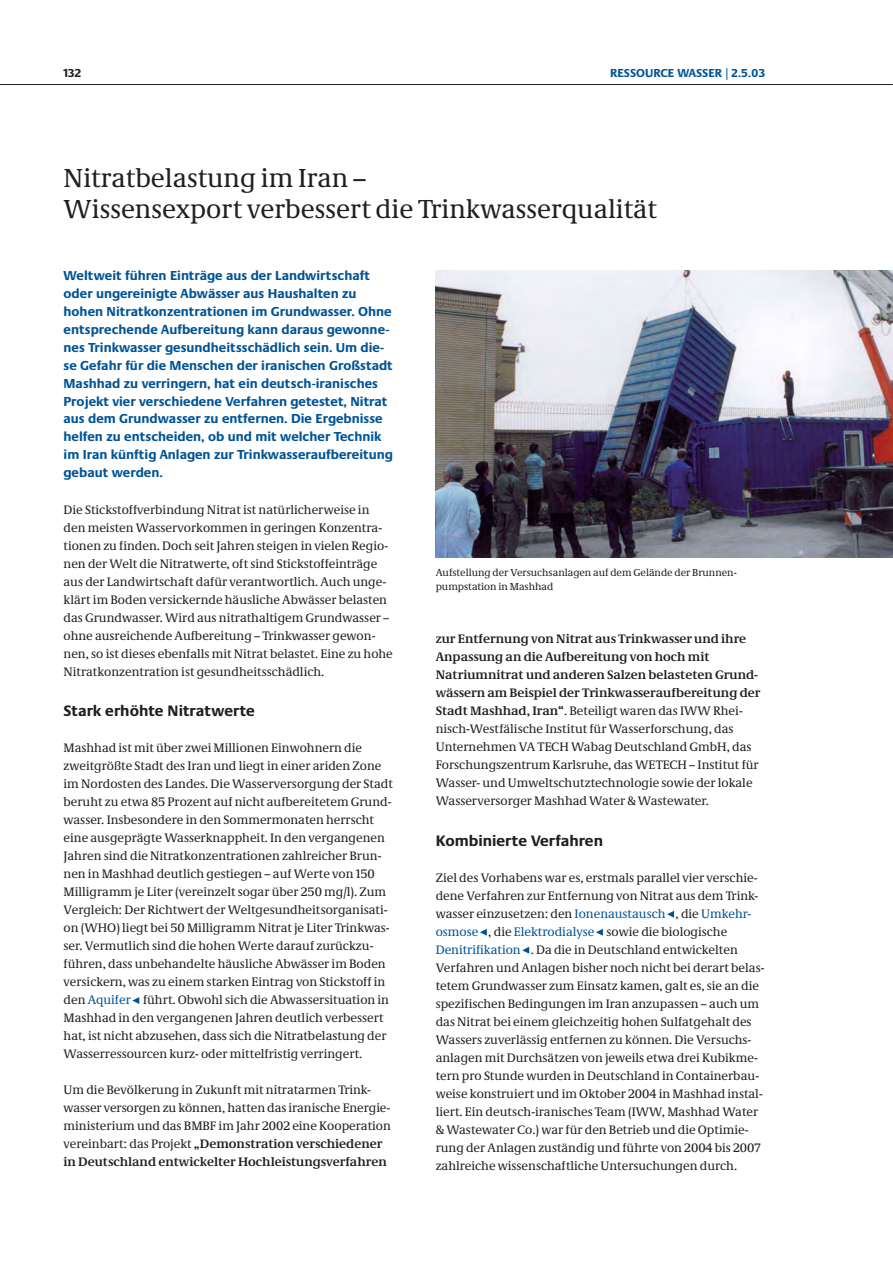
<style>
.page{position:relative;width:893px;height:1263px;background:#fff}
.page>*{position:absolute;margin:0;border:0;box-sizing:border-box;transform-origin:0 0}
.t1{font:27px/31.5px "Neue Demos";color:#231f20}
.t2{font:700 15.75px "Neue Praxis";color:#231f20}
.t3{font:700 13.5px/18px "Neue Praxis";color:#005496}
.t4{font:12.75px/18px "Neue Demos";color:#231f20}
.t5{font:700 12px "Neue Praxis";letter-spacing:.005em;color:#005496}
.t6{font:700 12px "Neue Praxis";color:#231f20}
.t7{font:10.5px/13.5px "Neue Demos";color:#231f20}
.s1{color:#005496}
.s2{font-weight:700}
</style>
<div class="page">
<svg style="left:132px;top:997px;width:7px;height:7px"></svg>
<svg style="left:480px;top:929px;width:7px;height:7px"></svg>
<svg style="left:667px;top:911px;width:7px;height:7px"></svg>
<svg style="left:596px;top:929px;width:7px;height:7px"></svg>
<svg style="left:522px;top:947px;width:7px;height:7px"></svg>
<hr style="left:0;top:84px;width:892px;height:1px;background:#231f20">
<img style="left:436px;top:270px;width:456px;height:288px">
<p class="t6" style="left:64px;top:68px;width:19px">132</p>
<p class="t5" style="left:610px;top:68px;width:157px">RESSOURCE WASSER | 2.5.03</p>
<h1 class="t1" style="left:64px;top:165px;width:595px">Nitratbelastung im Iran –<br>Wissensexport verbessert die Trinkwasserqualität</h1>
<p class="t3" style="left:64px;top:267px;width:331px">Weltweit führen Einträge aus der Landwirtschaft oder ungereinigte Abwässer aus Haushalten zu hohen Nitratkonzentrationen im Grundwasser. Ohne entsprechende Aufbereitung kann daraus gewonne&shy;nes Trinkwasser gesundheitsschädlich sein. Um die&shy;se Gefahr für die Menschen der iranischen Großstadt Mashhad zu verringern, hat ein deutsch-iranisches Projekt vier verschiedene Verfahren getestet, Nitrat aus dem Grundwasser zu entfernen. Die Ergebnisse helfen zu entscheiden, ob und mit welcher Technik im Iran künftig Anlagen zur Trinkwasseraufbereitung gebaut werden.</p>
<p class="t4" style="left:64px;top:501px;width:331px">Die Stickstoffverbindung Nitrat ist natürlicherweise in den meisten Wasservorkommen in geringen Konzentra&shy;tionen zu finden. Doch seit Jahren steigen in vielen Regio&shy;nen der Welt die Nitratwerte, oft sind Stickstoffeinträge aus der Landwirtschaft dafür verantwortlich. Auch unge&shy;klärt im Boden versickernde häusliche Abwässer belasten das Grundwasser. Wird aus nitrathaltigem Grundwasser – ohne ausreichende Aufbereitung – Trinkwasser gewon&shy;nen, so ist dieses ebenfalls mit Nitrat belastet. Eine zu hohe Nitratkonzentration ist gesundheitsschädlich.</p>
<p class="t2" style="left:64px;top:705px;width:193px">Stark erhöhte Nitratwerte</p>
<p class="t4" style="left:64px;top:740px;width:331px">Mashhad ist mit über zwei Millionen Einwohnern die zweitgrößte Stadt des Iran und liegt in einer ariden Zone im Nordosten des Landes. Die Wasserversorgung der Stadt beruht zu etwa 85 Prozent auf nicht aufbereitetem Grund&shy;wasser. Insbesondere in den Sommermonaten herrscht eine ausgeprägte Wasserknappheit. In den vergangenen Jahren sind die Nitratkonzentrationen zahlreicher Brun&shy;nen in Mashhad deutlich gestiegen – auf Werte von 150<br>Milligramm je Liter (vereinzelt sogar über 250 mg/l). Zum Vergleich: Der Richtwert der Weltgesundheitsorganisati&shy;on (WHO) liegt bei 50 Milligramm Nitrat je Liter Trinkwas&shy;ser. Vermutlich sind die hohen Werte darauf zurückzu&shy;führen, dass unbehandelte häusliche Abwässer im Boden versickern, was zu einem starken Eintrag von Stickstoff in den <span class="s1">Aquifer</span> führt. Obwohl sich die Abwassersituation in Mashhad in den vergangenen Jahren deutlich verbessert hat, ist nicht abzusehen, dass sich die Nitratbelastung der Wasserressourcen kurz- oder mittelfristig verringert.</p>
<p class="t4" style="left:64px;top:1082px;width:329px">Um die Bevölkerung in Zukunft mit nitratarmen Trink&shy;wasser versorgen zu können, hatten das iranische Energie&shy;ministerium und das BMBF im Jahr 2002 eine Kooperation vereinbart: das Projekt <span class="s2">„Demonstration verschiedener in Deutschland entwickelter Hochleistungsverfahren</span></p>
<p class="t7" style="left:436px;top:567px;width:303px">Aufstellung der Versuchsanlagen auf dem Gelände der Brunnen&shy;pumpstation in Mashhad</p>
<p class="t4" style="left:436px;top:631px;width:326px"><span class="s2">zur Entfernung von Nitrat aus Trinkwasser und ihre Anpassung an die Aufbereitung von hoch mit Natriumnitrat und anderen Salzen belasteten Grund&shy;wässern am Beispiel der Trinkwasseraufbereitung der Stadt Mashhad, Iran“</span>. Beteiligt waren das IWW Rhei&shy;nisch-Westfälische Institut für Wasserforschung, das Unternehmen VA TECH Wabag Deutschland GmbH, das Forschungszentrum Karlsruhe, das WETECH – Institut für Wasser- und Umweltschutztechnologie sowie der lokale Wasserversorger Mashhad Water &amp; Wastewater.</p>
<p class="t2" style="left:436px;top:835px;width:169px">Kombinierte Verfahren</p>
<p class="t4" style="left:436px;top:870px;width:330px">Ziel des Vorhabens war es, erstmals parallel vier verschie&shy;dene Verfahren zur Entfernung von Nitrat aus dem Trink&shy;wasser einzusetzen: den <span class="s1">Ionenaustausch</span> , die <span class="s1">Umkehr&shy;osmose</span> , die <span class="s1">Elektrodialyse</span> sowie die biologische <span class="s1">Denitrifikation</span> . Da die in Deutschland entwickelten Verfahren und Anlagen bisher noch nicht bei derart belas&shy;tetem Grundwasser zum Einsatz kamen, galt es, sie an die spezifischen Bedingungen im Iran anzupassen – auch um das Nitrat bei einem gleichzeitig hohen Sulfatgehalt des Wassers zuverlässig entfernen zu können. Die Versuchs&shy;anlagen mit Durchsätzen von jeweils etwa drei Kubikme&shy;tern pro Stunde wurden in Deutschland in Containerbau&shy;weise konstruiert und im Oktober 2004 in Mashhad instal&shy;liert. Ein deutsch-iranisches Team (IWW, Mashhad Water &amp; Wastewater Co.) war für den Betrieb und die Optimie&shy;rung der Anlagen zuständig und führte von 2004 bis 2007 zahlreiche wissenschaftliche Untersuchungen durch.</p>
</div>
